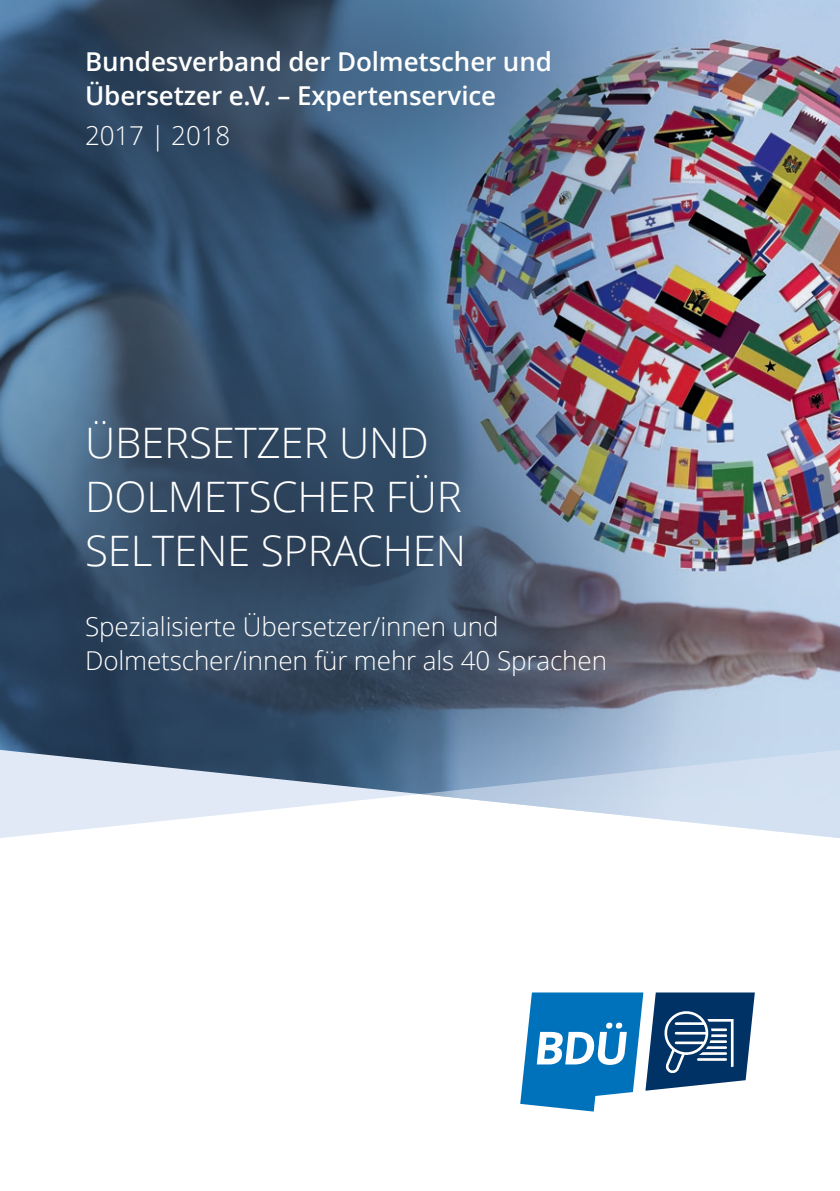
<style>
.page{position:relative;width:840px;height:1191px;background:#fff}
.page>*{position:absolute;margin:0;border:0;box-sizing:border-box;transform-origin:0 0}
.t1{font:42px/54px "BDUE Open Sans";letter-spacing:-.005em;color:#fff}
.t2{font:26px/34px "BDUE Open Sans";letter-spacing:-.005em;color:#fff}
.t3{font:700 26px/34px "BDUE Open Sans";letter-spacing:-.005em;color:#fff}
</style>
<div class="page">
<img style="left:727px;top:0;width:112px;height:748px">
<img style="left:0;top:0;width:727px;height:238px">
<img style="left:0;top:238px;width:780px;height:510px">
<svg style="left:0;top:748px;width:839px;height:90px"></svg>
<svg style="left:520px;top:992px;width:234px;height:119px"></svg>
<p class="t3" style="left:85px;top:44px;width:468px">Bundesverband der Dolmetscher und<br>Übersetzer e.V. – Expertenservice</p>
<p class="t2" style="left:85px;top:117px;width:147px">2017 | 2018</p>
<h1 class="t1" style="left:85px;top:414px;width:382px">ÜBERSETZER UND<br>DOLMETSCHER FÜR<br>SELTENE SPRACHEN</h1>
<p class="t2" style="left:85px;top:609px;width:523px">Spezialisierte Übersetzer/innen und<br>Dolmetscher/innen für mehr als 40 Sprachen</p>
</div>
